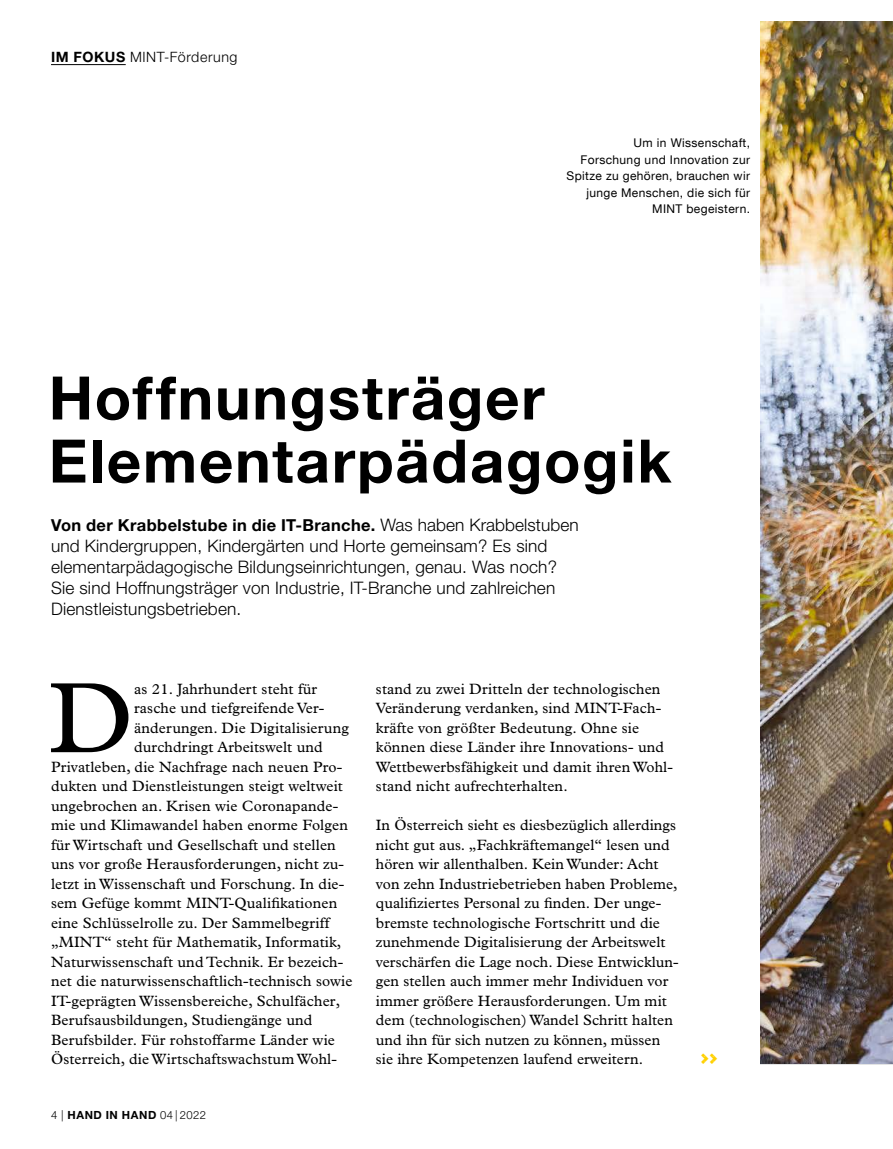
<style>
.page{position:relative;width:893px;height:1149px;background:#fff}
.page>*{position:absolute;margin:0;border:0;box-sizing:border-box;transform-origin:0 0}
.t1{font:100.8px "Plantin Std";color:#000}
.t2{font:700 60px/63px "Helvetica Neue LT Std";letter-spacing:.03em;color:#000}
.t3{font:18px "COCOGOOSELETTERPRESS";color:#ffd100}
.t4{font:300 17.25px/21px "Helvetica Neue LT Std";letter-spacing:.01em;color:#000}
.t5{font:700 16.5px "Helvetica Neue LT Std";letter-spacing:.02em;color:#000}
.t6{font:15px/19.5px "Plantin Std";letter-spacing:.01em;color:#000}
.t7{font:300 14.25px "Helvetica Neue LT Std";letter-spacing:.04em;color:#000}
.t8{font:12px/16.5px "Helvetica Neue LT Com";letter-spacing:.03em;color:#000;text-align:right}
.t9{font:700 11.25px "Helvetica Neue LT Std";letter-spacing:.055em;color:#000}
.s1{font-weight:700}
.s2{font-weight:300;font-size:17.25px}
.s3{font-weight:300}
</style>
<div class="page">
<hr style="left:51px;top:64px;width:75px;height:1px;background:#000">
<img style="left:761px;top:21px;width:132px;height:1042px">
<p class="t7" style="left:51px;top:48px;width:188px"><span class="s1">IM FOKUS</span> MINT-Förderung</p>
<p class="t8" style="left:567px;top:134px;width:185px">Um in Wissenschaft,<br>Forschung und Innovation zur<br>Spitze zu gehören, brauchen wir junge Menschen, die sich für<br>MINT begeistern.</p>
<h2 class="t2" style="left:49px;top:365px;width:624px">Hoffnungsträger<br>Elementarpädagogik</h2>
<p class="t5" style="left:51px;top:514px;width:529px">Von der Krabbelstube in die IT-Branche. <span class="s2">Was haben Krabbelstuben</span></p>
<p class="t4" style="left:51px;top:534px;width:507px">und Kindergruppen, Kindergärten und Horte gemeinsam? Es sind elementarpädagogische Bildungseinrichtungen, genau. Was noch?<br>Sie sind Hoffnungsträger von Industrie, IT-Branche und zahlreichen Dienstleistungsbetrieben.</p>
<h1 class="t1" style="left:48px;top:660px;width:87px">D</h1>
<p class="t6" style="left:134px;top:678px;width:185px">as 21. Jahrhundert steht für</p>
<p class="t6" style="left:376px;top:678px;width:299px">stand zu zwei Dritteln der technologischen Veränderung verdanken, sind MINT-Fach&shy;kräfte von größter Bedeutung. Ohne sie können diese Länder ihre Innovations- und Wettbewerbsfähigkeit und damit ihren Wohl&shy;stand nicht aufrechterhalten.</p>
<p class="t6" style="left:376px;top:815px;width:304px">In Österreich sieht es diesbezüglich allerdings nicht gut aus. „Fachkräftemangel“ lesen und hören wir allenthalben. Kein Wunder: Acht von zehn Industriebetrieben haben Probleme, qualifiziertes Personal zu finden. Der unge&shy;bremste technologische Fortschritt und die zunehmende Digitalisierung der Arbeitswelt verschärfen die Lage noch. Diese Entwicklun&shy;gen stellen auch immer mehr Individuen vor immer größere Herausforderungen. Um mit dem (technologischen) Wandel Schritt halten und ihn für sich nutzen zu können, müssen sie ihre Kompetenzen laufend erweitern.</p>
<p class="t6" style="left:134px;top:698px;width:192px">rasche und tiefgreifende Ver-</p>
<p class="t6" style="left:134px;top:717px;width:216px">änderungen. Die Digitalisierung</p>
<p class="t6" style="left:134px;top:737px;width:190px">durchdringt Arbeitswelt und</p>
<p class="t6" style="left:51px;top:756px;width:293px">Privatleben, die Nachfrage nach neuen Pro-</p>
<p class="t6" style="left:51px;top:776px;width:293px">dukten und Dienstleistungen steigt weltweit</p>
<p class="t6" style="left:51px;top:795px;width:289px">ungebrochen an. Krisen wie Coronapande-</p>
<p class="t6" style="left:51px;top:815px;width:298px">mie und Klimawandel haben enorme Folgen</p>
<p class="t6" style="left:51px;top:834px;width:286px">für Wirtschaft und Gesellschaft und stellen</p>
<p class="t6" style="left:51px;top:854px;width:295px">uns vor große Herausforderungen, nicht zu-</p>
<p class="t6" style="left:51px;top:873px;width:295px">letzt in Wissenschaft und Forschung. In die-</p>
<p class="t6" style="left:51px;top:893px;width:288px">sem Gefüge kommt MINT-Qualifikationen</p>
<p class="t6" style="left:51px;top:912px;width:280px">eine Schlüsselrolle zu. Der Sammelbegriff</p>
<p class="t6" style="left:51px;top:932px;width:292px">„MINT“ steht für Mathematik, Informatik,</p>
<p class="t6" style="left:51px;top:951px;width:294px">Naturwissenschaft und Technik. Er bezeich-</p>
<p class="t6" style="left:51px;top:971px;width:303px">net die naturwissenschaftlich-technisch sowie</p>
<p class="t6" style="left:51px;top:990px;width:290px">IT-geprägten Wissensbereiche, Schulfächer,</p>
<p class="t6" style="left:51px;top:1010px;width:263px">Berufsausbildungen, Studiengänge und</p>
<p class="t6" style="left:51px;top:1029px;width:285px">Berufsbilder. Für rohstoffarme Länder wie</p>
<p class="t6" style="left:51px;top:1049px;width:287px">Österreich, die Wirtschaftswachstum Wohl-</p>
<p class="t3" style="left:701px;top:1047px;width:18px">&gt;&gt;</p>
<p class="t9" style="left:51px;top:1107px;width:157px"><span class="s3">4 |</span> HAND IN HAND <span class="s3">04 | 2022</span></p>
</div>
